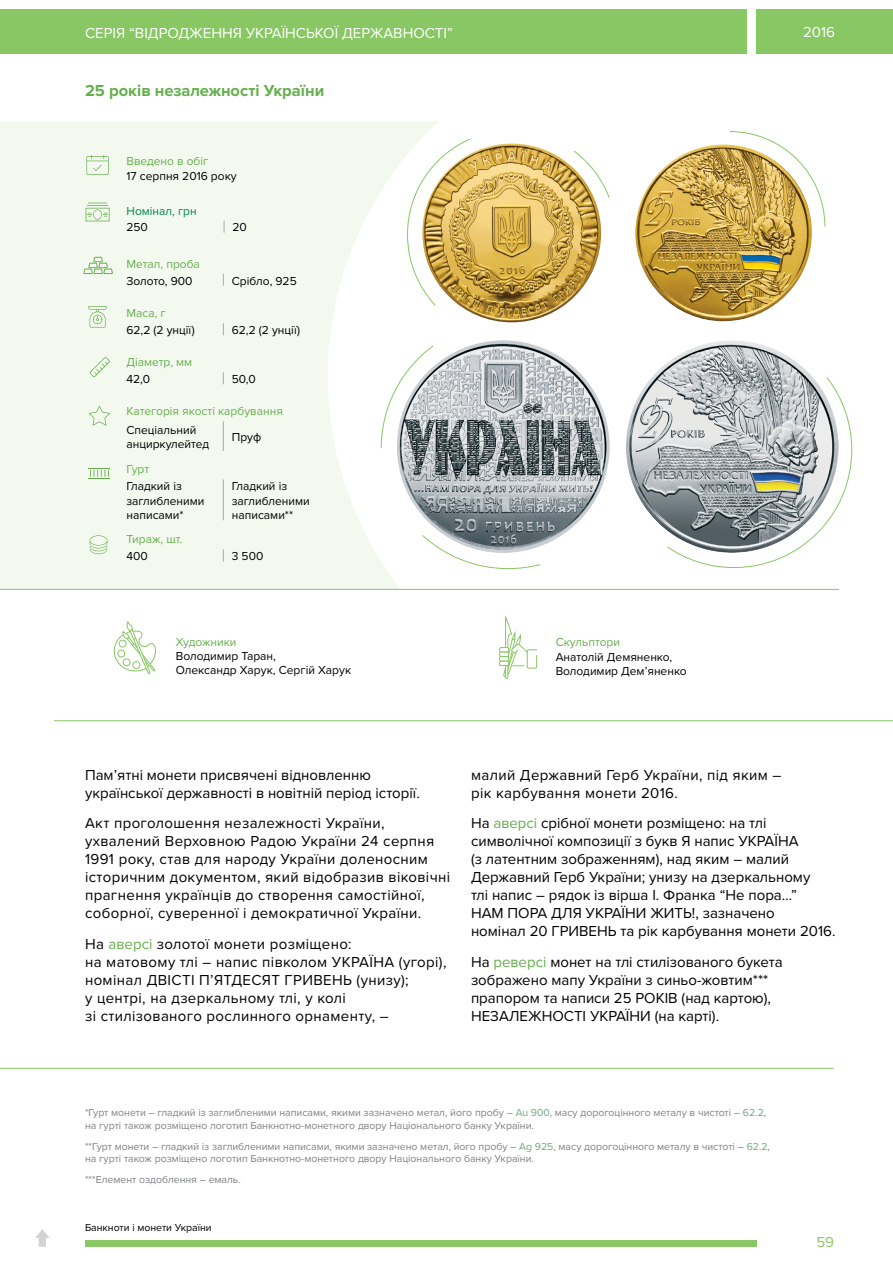
<style>
.page{position:relative;width:893px;height:1263px;background:#fff}
.page>*{position:absolute;margin:0;border:0;box-sizing:border-box;transform-origin:0 0}
.t1{font:700 16.5px "Proxima Nova";color:#65af4d}
.t2{font:15px/18px "Proxima Nova";color:#000}
.t3{font:15px/18px "Proxima Nova";letter-spacing:.025em;color:#000}
.t4{font:15px "Proxima Nova";color:#fff}
.t5{font:15px "Proxima Nova";color:#89c765}
.t6{font:12px/14.4px "Proxima Nova";color:#000}
.t7{font:12px "Proxima Nova";color:#65af4d}
.t8{font:12px "Proxima Nova";color:#00854a}
.t9{font:10.5px/12.6px "Proxima Nova";color:#808285}
.t10{font:10.5px "Proxima Nova";color:#000}
.s1{color:#65af4d}
.s2{color:#71a882}
</style>
<div class="page">
<div style="left:0;top:121px;width:328px;height:468px;background:#f4f9f0"></div>
<svg style="left:328px;top:121px;width:565px;height:601px"></svg>
<div style="left:0;top:10px;width:747px;height:44px;background:#89c765"></div>
<div style="left:756px;top:10px;width:137px;height:44px;background:#89c765"></div>
<div style="left:85px;top:1240px;width:671px;height:7px;background:#89c765"></div>
<svg style="left:113px;top:621px;width:43px;height:53px"></svg>
<div style="left:499px;top:647px;width:10px;height:5px;border:1px solid #89c765"></div>
<div style="left:499px;top:652px;width:10px;height:5px;border:1px solid #89c765"></div>
<div style="left:499px;top:656px;width:10px;height:5px;border:1px solid #89c765"></div>
<svg style="left:500px;top:617px;width:38px;height:62px"></svg>
<div style="left:499px;top:661px;width:10px;height:5px;border:1px solid #89c765"></div>
<hr style="left:54px;top:720px;width:839px;height:1px;background:#89c765">
<hr style="left:0;top:589px;width:839px;height:1px;background:#89c765">
<svg style="left:35px;top:1229px;width:14px;height:18px"></svg>
<img style="left:397px;top:340px;width:213px;height:213px;border-radius:106px">
<img style="left:626px;top:340px;width:213px;height:213px;border-radius:106px">
<hr style="left:0;top:1068px;width:834px;height:1px;background:#89c765">
<svg style="left:83px;top:256px;width:30px;height:18px"></svg>
<svg style="left:88px;top:306px;width:19px;height:22px"></svg>
<svg style="left:90px;top:357px;width:20px;height:20px"></svg>
<svg style="left:89px;top:406px;width:21px;height:20px"></svg>
<svg style="left:89px;top:468px;width:21px;height:11px"></svg>
<svg style="left:90px;top:535px;width:17px;height:19px"></svg>
<svg style="left:86px;top:203px;width:24px;height:18px"></svg>
<svg style="left:86px;top:155px;width:23px;height:20px"></svg>
<svg style="left:224px;top:221px;width:1px;height:12px"></svg>
<svg style="left:223px;top:274px;width:1px;height:12px"></svg>
<svg style="left:223px;top:323px;width:1px;height:12px"></svg>
<svg style="left:223px;top:372px;width:1px;height:12px"></svg>
<svg style="left:223px;top:549px;width:1px;height:12px"></svg>
<hr style="left:223px;top:421px;width:1px;height:30px;background:#a7a9ac">
<hr style="left:223px;top:479px;width:1px;height:41px;background:#a7a9ac">
<svg style="left:729px;top:131px;width:97px;height:96px"></svg>
<svg style="left:573px;top:150px;width:37px;height:49px"></svg>
<svg style="left:422px;top:534px;width:119px;height:35px"></svg>
<svg style="left:666px;top:376px;width:186px;height:192px"></svg>
<svg style="left:407px;top:138px;width:64px;height:168px"></svg>
<svg style="left:380px;top:345px;width:54px;height:104px"></svg>
<img style="left:422px;top:144px;width:179px;height:178px;border-radius:89px">
<img style="left:635px;top:145px;width:177px;height:176px;border-radius:88px">
<p class="t4" style="left:85px;top:24px;width:369px">СЕРІЯ “ВІДРОДЖЕННЯ УКРАЇНСЬКОЇ ДЕРЖАВНОСТІ”</p>
<p class="t1" style="left:85px;top:81px;width:241px">25 років незалежності України</p>
<p class="t7" style="left:126px;top:154px;width:83px">Введено в обіг</p>
<p class="t6" style="left:126px;top:169px;width:112px">17 серпня 2016 року</p>
<p class="t8" style="left:126px;top:203px;width:72px">Номінал, грн</p>
<p class="t6" style="left:126px;top:220px;width:23px">250</p>
<p class="t6" style="left:233px;top:220px;width:16px">20</p>
<p class="t7" style="left:126px;top:257px;width:75px">Meтал, проба</p>
<p class="t6" style="left:126px;top:274px;width:68px">Золото, 900</p>
<p class="t6" style="left:232px;top:274px;width:66px">Срібло, 925</p>
<p class="t7" style="left:126px;top:306px;width:41px">Маса, г</p>
<p class="t6" style="left:126px;top:323px;width:70px">62,2 (2 унції)</p>
<p class="t6" style="left:232px;top:323px;width:70px">62,2 (2 унції)</p>
<p class="t7" style="left:126px;top:355px;width:67px">Діаметр, мм</p>
<p class="t6" style="left:126px;top:372px;width:25px">42,0</p>
<p class="t6" style="left:232px;top:372px;width:26px">50,0</p>
<p class="t7" style="left:126px;top:404px;width:158px">Категорія якості карбування</p>
<p class="t6" style="left:126px;top:423px;width:84px">Спеціальний анциркулейтед</p>
<p class="t6" style="left:232px;top:430px;width:31px">Пруф</p>
<p class="t7" style="left:126px;top:462px;width:24px">Гурт</p>
<p class="t6" style="left:126px;top:479px;width:79px">Гладкий із заглибленими написами*</p>
<p class="t6" style="left:232px;top:479px;width:79px">Гладкий із заглибленими написами**</p>
<p class="t7" style="left:126px;top:532px;width:58px">Тираж, шт.</p>
<p class="t6" style="left:126px;top:549px;width:23px">400</p>
<p class="t6" style="left:232px;top:549px;width:33px">3 500</p>
<p class="t7" style="left:176px;top:634px;width:62px">Художники</p>
<p class="t6" style="left:176px;top:649px;width:177px">Володимир Таран,<br>Олександр Харук, Сергій Харук</p>
<p class="t7" style="left:556px;top:635px;width:66px">Скульптори</p>
<p class="t6" style="left:556px;top:650px;width:133px">Анатолій Демяненко,<br>Володимир Дем’яненко</p>
<p class="t4" style="left:803px;top:23px;width:33px">2016</p>
<p class="t2" style="left:85px;top:766px;width:336px">Пам’ятні монети присвячені відновленню української державності в новітній період історії.</p>
<p class="t3" style="left:85px;top:815px;width:367px">Акт проголошення незалежності України, ухвалений Верховною Радою України 24 серпня 1991 року, став для народу України доленосним історичним документом, який відобразив віковічні прагнення українців до створення самостійної, соборної, суверенної і демократичної України.</p>
<p class="t3" style="left:85px;top:935px;width:363px">На <span class="s1">аверсі</span> золотої монети розміщено:<br>на матовому тлі – напис півколом УКРАЇНА (угорі), номінал ДВІСТІ П’ЯТДЕСЯТ ГРИВЕНЬ (унизу);<br>у центрі, на дзеркальному тлі, у колі<br>зі стилізованого рослинного орнаменту, –</p>
<p class="t3" style="left:471px;top:766px;width:312px">малий Державний Герб України, під яким – рік карбування монети 2016.</p>
<p class="t2" style="left:471px;top:815px;width:366px">На <span class="s1">аверсі</span> срібної монети розміщено: на тлі символічної композиції з букв Я напис УКРАЇНА<br>(з латентним зображенням), над яким – малий Державний Герб України; унизу на дзеркальному<br>тлі напис – рядок із вірша І. Франка “Не пора…”<br>НАМ ПОРА ДЛЯ УКРАЇНИ ЖИТЬ!, зазначено<br>номінал 20 ГРИВЕНЬ та рік карбування монети 2016.</p>
<p class="t2" style="left:471px;top:953px;width:313px">На <span class="s1">реверсі</span> монет на тлі стилізованого букета зображено мапу України з синьо-жовтим*** прапором та написи 25 РОКІВ (над картою), НЕЗАЛЕЖНОСТІ УКРАЇНИ (на карті).</p>
<p class="t9" style="left:85px;top:1106px;width:683px">*Гурт монети – гладкий із заглибленими написами, якими зазначено метал, його пробу – <span class="s2">Au 900</span>, масу дорогоцінного металу в чистоті – <span class="s2">62.2</span>, на гурті також розміщено логотип Банкнотно-монетного двору Національного банку України.</p>
<p class="t9" style="left:85px;top:1140px;width:686px">**Гурт монети – гладкий із заглибленими написами, якими зазначено метал, його пробу – <span class="s2">Ag 925</span>, масу дорогоцінного металу в чистоті – <span class="s2">62.2</span>, на гурті також розміщено логотип Банкнотно-монетного двору Національного банку України.</p>
<p class="t9" style="left:85px;top:1174px;width:157px">***Елемент оздоблення – емаль.</p>
<p class="t10" style="left:85px;top:1221px;width:128px">Банкноти і монети України</p>
<p class="t5" style="left:816px;top:1233px;width:19px">59</p>
</div>
